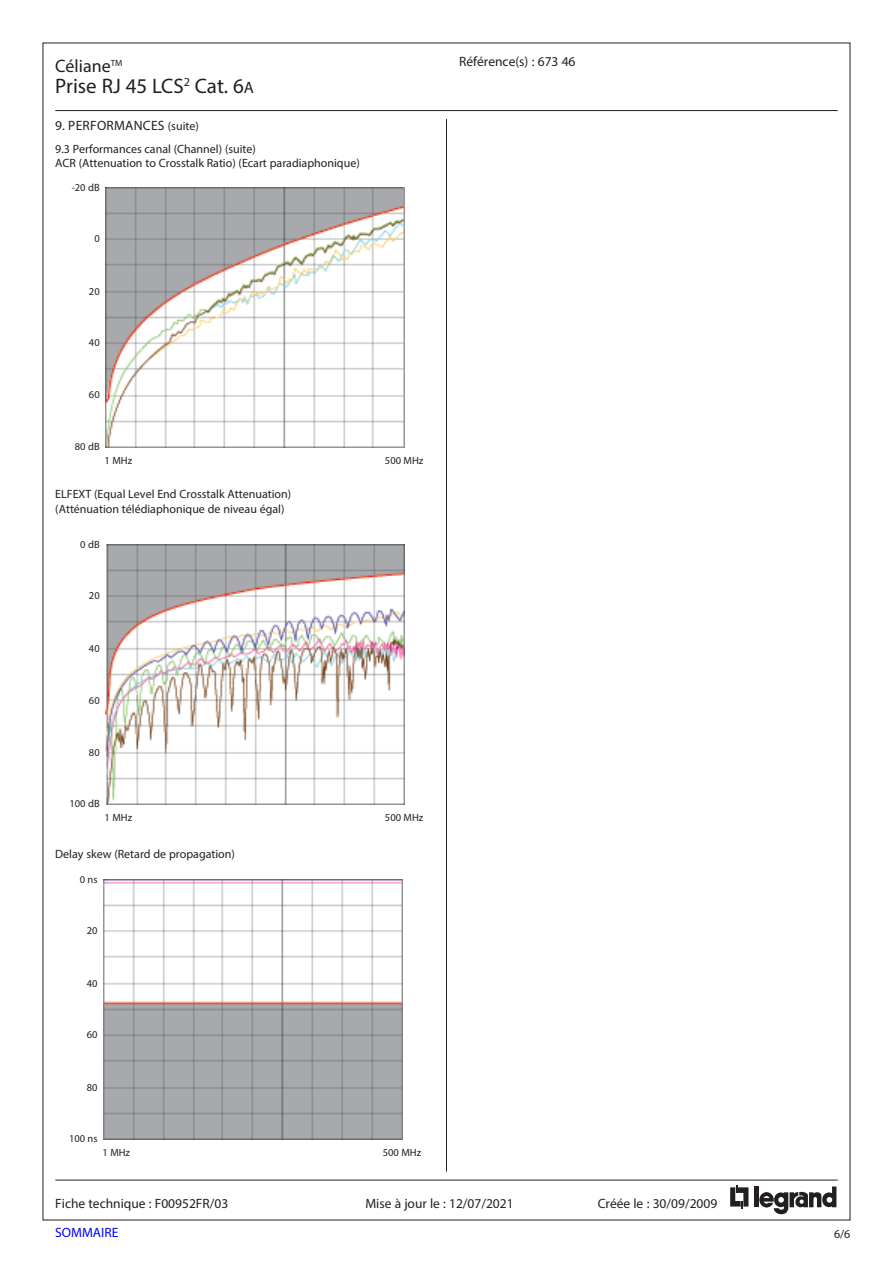
<style>
.page{position:relative;width:893px;height:1263px;background:#fff}
.page>*{position:absolute;margin:0;border:0;box-sizing:border-box;transform-origin:0 0}
.t1{font:21px "Myriad Pro";color:#231f20}
.t2{font:18px "Myriad Pro";color:#231f20}
.Texte{font:13.5px "Myriad Pro";color:#231f20}
.Texte-2{font:13.5px "Myriad Pro";letter-spacing:.02em;color:#231f20}
.t3{font:13.5px "Myriad Pro";color:#00f}
.Texte-3{font:12px/14.4px "Myriad Pro";color:#231f20}
.Chapitre{font:10.5px "Myriad Pro";color:#231f20}
.s1{font-size:16.5px}
.s2{font-size:12px}
</style>
<div class="page">
<svg style="left:730px;top:1185px;width:18px;height:23px"></svg>
<div style="left:754px;top:1186px;width:5px;height:21px;background:#231f20"></div>
<svg style="left:759px;top:1186px;width:77px;height:28px"></svg>
<hr style="left:55px;top:110px;width:783px;height:1px;background:#231f20">
<hr style="left:55px;top:1179px;width:783px;height:1px;background:#231f20">
<hr style="left:446px;top:119px;width:1px;height:1052px;background:#231f20">
<img style="left:105px;top:545px;width:299px;height:260px">
<img style="left:103px;top:879px;width:299px;height:260px">
<img style="left:105px;top:187px;width:299px;height:260px">
<h2 class="t2" style="left:55px;top:55px;width:69px">Céliane<sup>TM</sup></h2>
<h1 class="t1" style="left:55px;top:73px;width:200px">Prise RJ 45 LCS<sup>2</sup> Cat. 6<span class="s1">A</span></h1>
<p class="Texte-2" style="left:55px;top:117px;width:145px">9. PERFORMANCES <span class="s2">(suite)</span></p>
<p class="Texte-3" style="left:55px;top:141px;width:202px">9.3 Performances canal (Channel) (suite)</p>
<p class="Texte-3" style="left:55px;top:156px;width:306px">ACR (Attenuation to Crosstalk Ratio) (Ecart paradiaphonique)</p>
<p class="Chapitre" style="left:72px;top:181px;width:30px">-20 dB</p>
<p class="Chapitre" style="left:94px;top:232px;width:7px">0</p>
<p class="Chapitre" style="left:89px;top:285px;width:12px">20</p>
<p class="Chapitre" style="left:89px;top:336px;width:12px">40</p>
<p class="Chapitre" style="left:89px;top:388px;width:12px">60</p>
<p class="Chapitre" style="left:75px;top:440px;width:26px">80 dB</p>
<p class="Chapitre" style="left:105px;top:454px;width:29px">1 MHz</p>
<p class="Chapitre" style="left:385px;top:454px;width:40px">500 MHz</p>
<p class="Texte-3" style="left:55px;top:487px;width:238px">ELFEXT (Equal Level End Crosstalk Attenuation) (Atténuation télédiaphonique de niveau égal)</p>
<p class="Chapitre" style="left:80px;top:538px;width:21px">0 dB</p>
<p class="Chapitre" style="left:89px;top:589px;width:12px">20</p>
<p class="Chapitre" style="left:89px;top:642px;width:12px">40</p>
<p class="Chapitre" style="left:89px;top:693px;width:12px">60</p>
<p class="Chapitre" style="left:89px;top:746px;width:12px">80</p>
<p class="Chapitre" style="left:70px;top:797px;width:32px">100 dB</p>
<p class="Chapitre" style="left:105px;top:811px;width:29px">1 MHz</p>
<p class="Chapitre" style="left:385px;top:811px;width:40px">500 MHz</p>
<p class="Texte-3" style="left:55px;top:847px;width:181px">Delay skew (Retard de propagation)</p>
<p class="Chapitre" style="left:80px;top:873px;width:19px">0 ns</p>
<p class="Chapitre" style="left:87px;top:924px;width:12px">20</p>
<p class="Chapitre" style="left:87px;top:977px;width:12px">40</p>
<p class="Chapitre" style="left:87px;top:1028px;width:12px">60</p>
<p class="Chapitre" style="left:87px;top:1080px;width:12px">80</p>
<p class="Chapitre" style="left:69px;top:1132px;width:30px">100 ns</p>
<p class="Chapitre" style="left:103px;top:1146px;width:29px">1 MHz</p>
<p class="Chapitre" style="left:383px;top:1146px;width:40px">500 MHz</p>
<p class="Texte" style="left:459px;top:53px;width:118px">Référence(s) : 673 46</p>
<p class="Texte" style="left:55px;top:1195px;width:175px">Fiche technique : F00952FR/03</p>
<p class="Texte" style="left:365px;top:1195px;width:150px">Mise à jour le : 12/07/2021</p>
<p class="Texte" style="left:598px;top:1195px;width:121px">Créée le : 30/09/2009</p>
<p class="t3" style="left:55px;top:1224px;width:65px">SOMMAIRE</p>
<p class="Texte-3" style="left:834px;top:1227px;width:18px">6/6</p>
</div>
